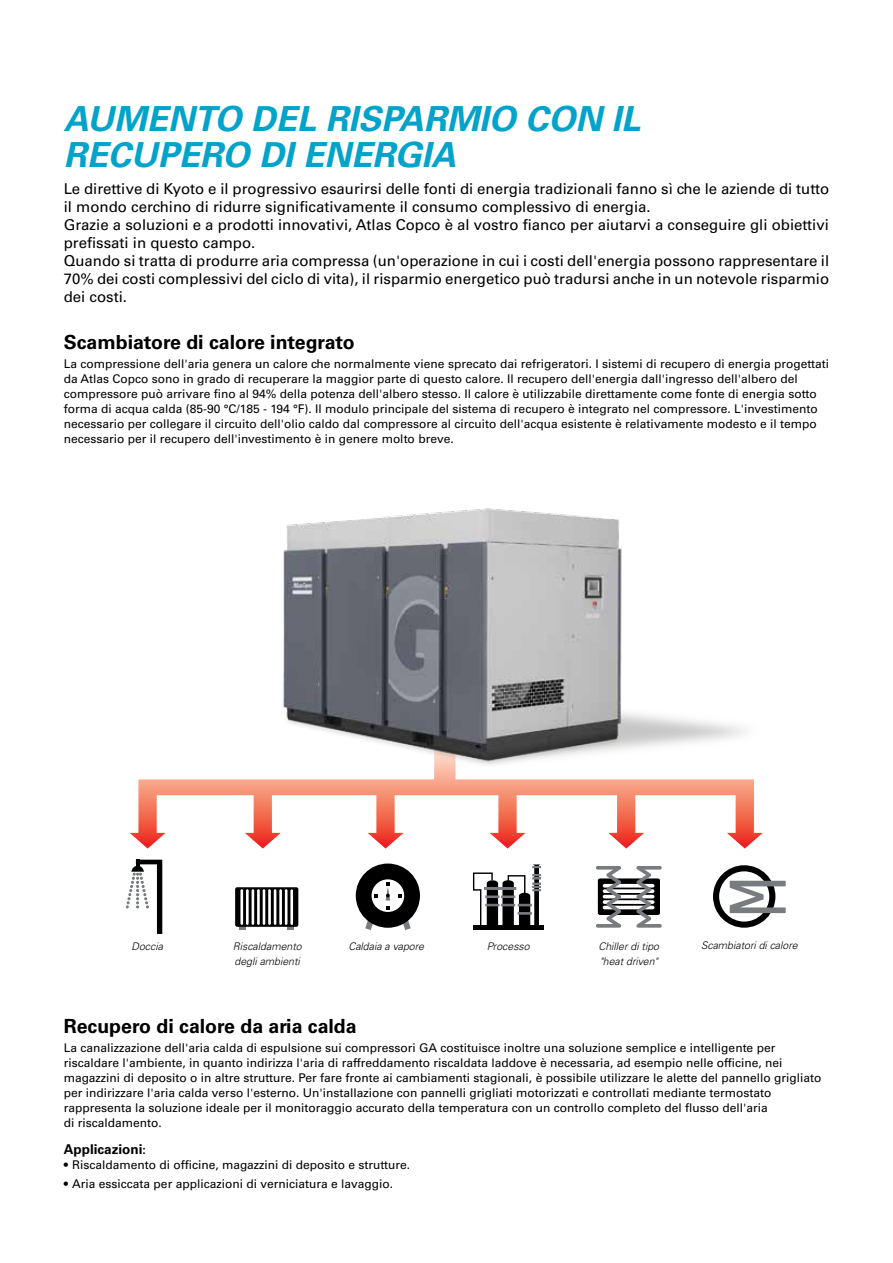
<style>
.page{position:relative;width:893px;height:1263px;background:#fff}
.page>*{position:absolute;margin:0;border:0;box-sizing:border-box;transform-origin:0 0}
.t1{font:italic 700 34.5px/36px "Univers LT Std";color:#00a3c9}
.t2{font:700 19.5px "Univers LT Std";color:#000}
.t3{font:15px/18px "Univers LT Std";color:#000}
.t4{font:700 13.5px "Univers LT Std";color:#000}
.t5{font:12px/15px "Univers LT Std";color:#000}
.t6{font:italic 300 10.5px/14.2px "Univers LT Std";color:#000}
.s1{font-size:12px}
</style>
<div class="page">
<svg style="left:130px;top:779px;width:633px;height:69px"></svg>
<svg style="left:713px;top:865px;width:73px;height:63px"></svg>
<svg style="left:240px;top:927px;width:6px;height:3px"></svg>
<svg style="left:288px;top:927px;width:6px;height:3px"></svg>
<svg style="left:235px;top:887px;width:63px;height:40px;background:#131313"></svg>
<hr style="left:240px;top:889px;width:3px;height:36px;background:#fff">
<hr style="left:246px;top:889px;width:3px;height:36px;background:#fff">
<hr style="left:252px;top:889px;width:2px;height:36px;background:#fff">
<hr style="left:257px;top:889px;width:3px;height:36px;background:#fff">
<hr style="left:263px;top:889px;width:2px;height:36px;background:#fff">
<hr style="left:268px;top:889px;width:3px;height:36px;background:#fff">
<hr style="left:274px;top:889px;width:2px;height:36px;background:#fff">
<hr style="left:279px;top:889px;width:3px;height:36px;background:#fff">
<hr style="left:285px;top:889px;width:2px;height:36px;background:#fff">
<hr style="left:290px;top:889px;width:3px;height:36px;background:#fff">
<div style="left:473px;top:925px;width:71px;height:5px;background:#000"></div>
<svg style="left:472px;top:864px;width:69px;height:61px"></svg>
<svg style="left:126px;top:860px;width:36px;height:74px"></svg>
<svg style="left:402px;top:920px;width:9px;height:10px"></svg>
<svg style="left:365px;top:920px;width:9px;height:10px"></svg>
<div style="left:356px;top:863px;width:64px;height:65px;background:#000;border-radius:50%"></div>
<div style="left:372px;top:879px;width:32px;height:33px;background:#fff;border-radius:50%"></div>
<svg style="left:386px;top:882px;width:4px;height:18px"></svg>
<svg style="left:596px;top:866px;width:66px;height:62px"></svg>
<img style="left:262px;top:508px;width:501px;height:303px">
<h1 class="t1" style="left:64px;top:102px;width:578px">AUMENTO DEL RISPARMIO CON IL<br>RECUPERO DI ENERGIA</h1>
<p class="t3" style="left:64px;top:180px;width:767px">Le direttive di Kyoto e il progressivo esaurirsi delle fonti di energia tradizionali fanno sì che le aziende di tutto il mondo cerchino di ridurre significativamente il consumo complessivo di energia.<br>Grazie a soluzioni e a prodotti innovativi, Atlas Copco è al vostro fianco per aiutarvi a conseguire gli obiettivi prefissati in questo campo.<br>Quando si tratta di produrre aria compressa (un'operazione in cui i costi dell'energia possono rappresentare il 70% dei costi complessivi del ciclo di vita), il risparmio energetico può tradursi anche in un notevole risparmio dei costi.</p>
<h2 class="t2" style="left:64px;top:331px;width:292px">Scambiatore di calore integrato</h2>
<p class="t5" style="left:64px;top:357px;width:767px">La compressione dell'aria genera un calore che normalmente viene sprecato dai refrigeratori. I sistemi di recupero di energia progettati da Atlas Copco sono in grado di recuperare la maggior parte di questo calore. Il recupero dell'energia dall'ingresso dell'albero del compressore può arrivare fino al 94% della potenza dell'albero stesso. Il calore è utilizzabile direttamente come fonte di energia sotto forma di acqua calda (85-90 °C/185 - 194 °F). Il modulo principale del sistema di recupero è integrato nel compressore. L'investimento necessario per collegare il circuito dell'olio caldo dal compressore al circuito dell'acqua esistente è relativamente modesto e il tempo necessario per il recupero dell'investimento è in genere molto breve.</p>
<p class="t6" style="left:233px;top:939px;width:70px">Riscaldamento</p>
<p class="t6" style="left:701px;top:938px;width:98px">Scambiatori di calore</p>
<p class="t6" style="left:235px;top:954px;width:67px">degli ambienti</p>
<p class="t6" style="left:131px;top:939px;width:33px">Doccia</p>
<p class="t6" style="left:348px;top:939px;width:77px">Caldaia a vapore</p>
<p class="t6" style="left:487px;top:939px;width:44px">Processo</p>
<p class="t6" style="left:598px;top:939px;width:62px">Chiller di tipo "heat driven"</p>
<h2 class="t2" style="left:64px;top:1015px;width:294px">Recupero di calore da aria calda</h2>
<p class="t5" style="left:64px;top:1040px;width:759px">La canalizzazione dell'aria calda di espulsione sui compressori GA costituisce inoltre una soluzione semplice e intelligente per riscaldare l'ambiente, in quanto indirizza l'aria di raffreddamento riscaldata laddove è necessaria, ad esempio nelle officine, nei magazzini di deposito o in altre strutture. Per fare fronte ai cambiamenti stagionali, è possibile utilizzare le alette del pannello grigliato per indirizzare l'aria calda verso l'esterno. Un'installazione con pannelli grigliati motorizzati e controllati mediante termostato rappresenta la soluzione ideale per il monitoraggio accurato della temperatura con un controllo completo del flusso dell'aria<br>di riscaldamento.</p>
<p class="t4" style="left:64px;top:1141px;width:84px">Applicazioni<span class="s1">:</span></p>
<p class="t5" style="left:64px;top:1157px;width:348px">• Riscaldamento di officine, magazzini di deposito e strutture.</p>
<p class="t5" style="left:64px;top:1176px;width:331px">• Aria essiccata per applicazioni di verniciatura e lavaggio.</p>
</div>
